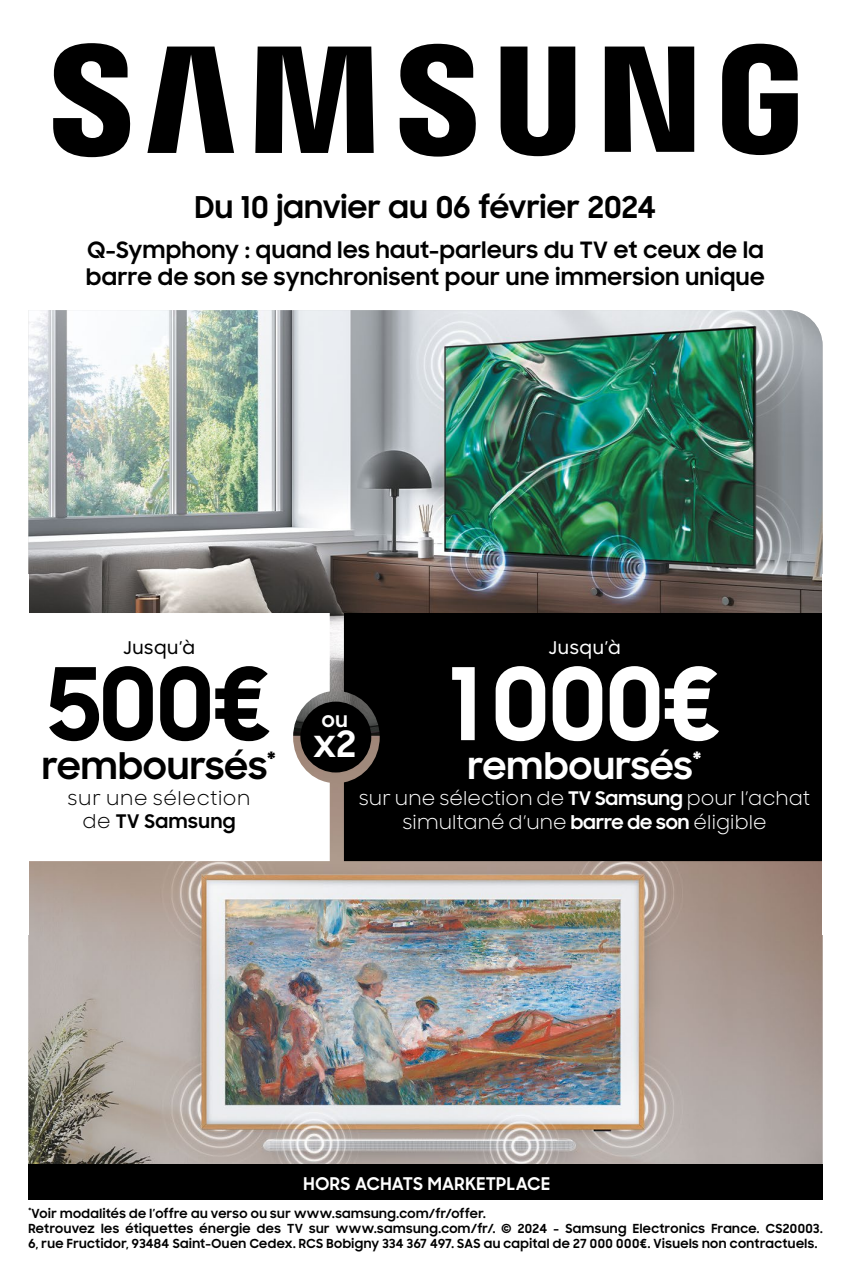
<style>
.page{position:relative;width:851px;height:1276px;background:#fff}
.page>*{position:absolute;margin:0;border:0;box-sizing:border-box;transform-origin:0 0}
.t1{font:700 100px "Samsung Sharp Sans";color:#fff}
.t2{font:700 100px "Samsung Sharp Sans";color:#000}
.t3{font:700 36.25px "Samsung Sharp Sans";letter-spacing:.015em;color:#fff}
.t4{font:700 36.25px "Samsung Sharp Sans";letter-spacing:.015em;color:#000}
.t5{font:700 30px "Samsung Sharp Sans";letter-spacing:.01em;color:#000}
.t6{font:700 22.5px/27px "Samsung Sharp Sans";letter-spacing:.03em;color:#000}
.t7{font:700 20px "Samsung Sharp Sans";color:#fff}
.t8{font:18.75px/24px "Samsung Sharp Sans";letter-spacing:.005em;color:#fff;text-align:center}
.t9{font:18.75px/22.5px "Samsung Sharp Sans";letter-spacing:.035em;color:#000;text-align:center}
.t10{font:700 17.5px "Samsung Sharp Sans";letter-spacing:.02em;color:#fff}
.t11{font:500 17.5px "Samsung Sharp Sans";letter-spacing:.045em;color:#000}
.t12{font:500 17.5px "Samsung Sharp Sans";letter-spacing:.045em;color:#fff}
.t13{font:700 12.5px/15px "Samsung Sharp Sans";letter-spacing:.035em;color:#000}
.s1{font-weight:700}
</style>
<div class="page">
<img style="left:28px;top:310px;width:794px;height:854px">
<div style="left:300px;top:701px;width:71px;height:71px;background:#000;border-radius:50%"></div>
<svg style="left:28px;top:613px;width:302px;height:248px"></svg>
<div style="left:344px;top:613px;width:478px;height:248px;background:#000"></div>
<div style="left:28px;top:1164px;width:794px;height:35px;background:#000"></div>
<svg style="left:53px;top:43px;width:744px;height:114px;fill:#000"></svg>
<div style="left:305px;top:706px;width:58px;height:60px;background:#000"></div>
<h3 class="t5" style="left:195px;top:185px;width:463px">Du 10 janvier au 06 février 2024</h3>
<h3 class="t6" style="left:86px;top:236px;width:680px">Q-Symphony : quand les haut-parleurs du TV et ceux de la barre de son se synchronisent pour une immersion unique</h3>
<h3 class="t11" style="left:123px;top:635px;width:73px">Jusqu’à</h3>
<h1 class="t2" style="left:47px;top:630px;width:225px">500€</h1>
<h2 class="t4" style="left:42px;top:739px;width:235px">remboursés<sup>*</sup></h2>
<h3 class="t9" style="left:68px;top:786px;width:184px">sur une sélection de <span class="s1">TV Samsung</span></h3>
<h3 class="t12" style="left:548px;top:635px;width:73px">Jusqu’à</h3>
<h1 class="t1" style="left:448px;top:630px;width:273px">1000€</h1>
<h3 class="t7" style="left:322px;top:705px;width:27px">ou</h3>
<h2 class="t3" style="left:313px;top:717px;width:44px">x2</h2>
<h2 class="t3" style="left:468px;top:739px;width:235px">remboursés<sup>*</sup></h2>
<h3 class="t8" style="left:359px;top:786px;width:453px">sur une sélection de <span class="s1">TV Samsung</span> pour l’achat simultané d’une <span class="s1">barre de son</span> éligible</h3>
<h3 class="t10" style="left:303px;top:1170px;width:248px">HORS ACHATS MARKETPLACE</h3>
<p class="t13" style="left:28px;top:1205px;width:795px"><sup>*</sup>Voir modalités de l’offre au verso ou sur www.samsung.com/fr/offer.<br>Retrouvez les étiquettes énergie des TV sur www.samsung.com/fr/. © 2024 - Samsung Electronics France. CS20003.<br>6, rue Fructidor, 93484 Saint-Ouen Cedex. RCS Bobigny 334 367 497. SAS au capital de 27 000 000€. Visuels non contractuels.</p>
</div>
